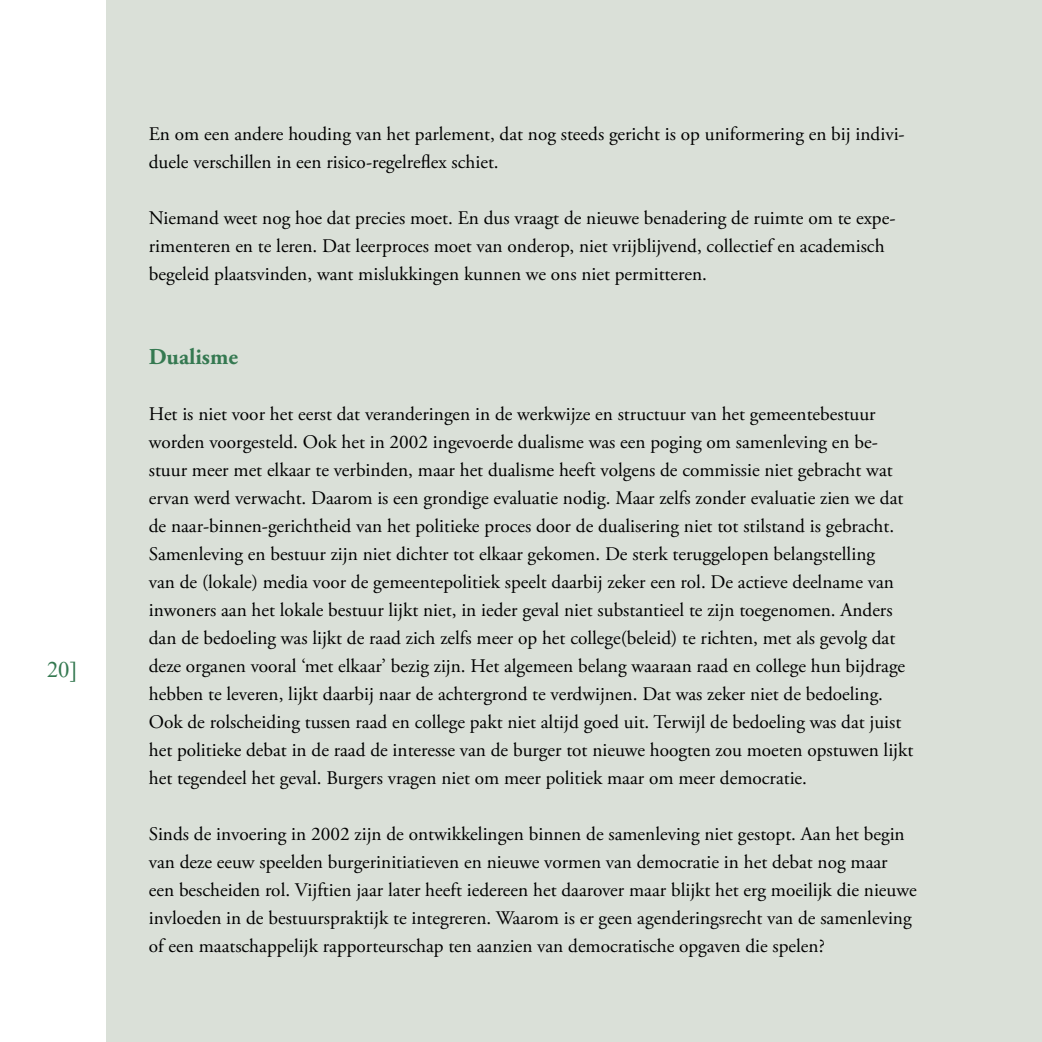
<style>
.page{position:relative;width:1042px;height:1042px;background:#fff}
.page>*{position:absolute;margin:0;border:0;box-sizing:border-box;transform-origin:0 0}
.t1{font:28px "Aparajita";color:#357951}
.Tussenkop_1{font:700 22.75px "Adobe Garamond Pro";color:#357951}
._004_Broodtekst___8{font:19.25px/28px "Adobe Garamond Pro";color:#000}
</style>
<div class="page">
<div style="left:107px;top:0;width:935px;height:1042px;background:#dae0d8"></div>
<h1 class="t1" style="left:47px;top:655px;width:32px">20]</h1>
<p class="_004_Broodtekst___8" style="left:149px;top:121px;width:757px">En om een andere houding van het parlement, dat nog steeds gericht is op uniformering en bij indivi&shy;duele verschillen in een risico-regelreflex schiet.</p>
<p class="_004_Broodtekst___8" style="left:149px;top:205px;width:748px">Niemand weet nog hoe dat precies moet. En dus vraagt de nieuwe benadering de ruimte om te expe&shy;rimenteren en te leren. Dat leerproces moet van onderop, niet vrijblijvend, collectief en academisch begeleid plaatsvinden, want mislukkingen kunnen we ons niet permitteren.</p>
<p class="Tussenkop_1" style="left:149px;top:344px;width:91px">Dualisme</p>
<p class="_004_Broodtekst___8" style="left:149px;top:401px;width:766px">Het is niet voor het eerst dat veranderingen in de werkwijze en structuur van het gemeentebestuur worden voorgesteld. Ook het in 2002 ingevoerde dualisme was een poging om samenleving en be&shy;stuur meer met elkaar te verbinden, maar het dualisme heeft volgens de commissie niet gebracht wat ervan werd verwacht. Daarom is een grondige evaluatie nodig. Maar zelfs zonder evaluatie zien we dat de naar-binnen-gerichtheid van het politieke proces door de dualisering niet tot stilstand is gebracht.<br>Samenleving en bestuur zijn niet dichter tot elkaar gekomen. De sterk teruggelopen belangstelling<br>van de (lokale) media voor de gemeentepolitiek speelt daarbij zeker een rol. De actieve deelname van inwoners aan het lokale bestuur lijkt niet, in ieder geval niet substantieel te zijn toegenomen. Anders dan de bedoeling was lijkt de raad zich zelfs meer op het college(beleid) te richten, met als gevolg dat deze organen vooral ‘met elkaar’ bezig zijn. Het algemeen belang waaraan raad en college hun bijdrage hebben te leveren, lijkt daarbij naar de achtergrond te verdwijnen. Dat was zeker niet de bedoeling.<br>Ook de rolscheiding tussen raad en college pakt niet altijd goed uit. Terwijl de bedoeling was dat juist het politieke debat in de raad de interesse van de burger tot nieuwe hoogten zou moeten opstuwen lijkt het tegendeel het geval. Burgers vragen niet om meer politiek maar om meer democratie.</p>
<p class="_004_Broodtekst___8" style="left:149px;top:821px;width:769px">Sinds de invoering in 2002 zijn de ontwikkelingen binnen de samenleving niet gestopt. Aan het begin van deze eeuw speelden burgerinitiatieven en nieuwe vormen van democratie in het debat nog maar een bescheiden rol. Vijftien jaar later heeft iedereen het daarover maar blijkt het erg moeilijk die nieuwe invloeden in de bestuurspraktijk te integreren. Waarom is er geen agenderingsrecht van de samenleving of een maatschappelijk rapporteurschap ten aanzien van democratische opgaven die spelen?</p>
</div>
